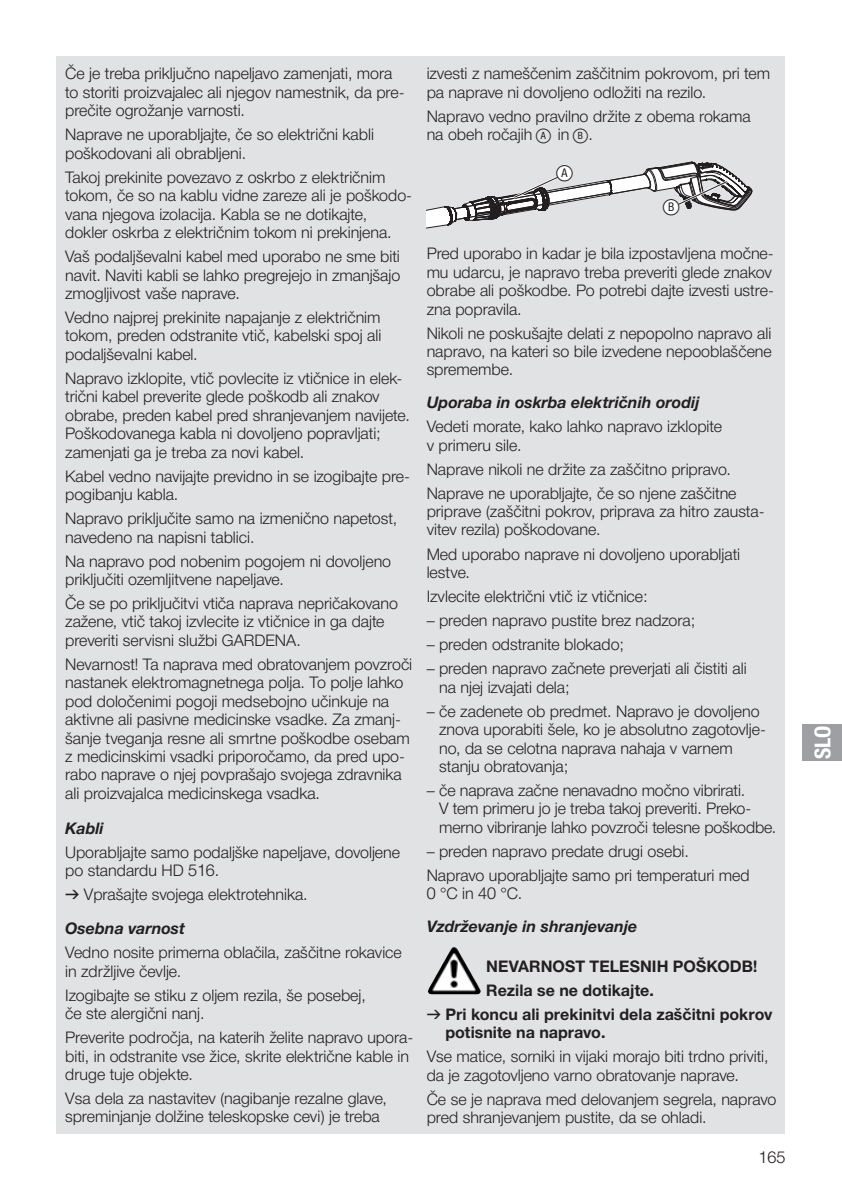
<style>
.page{position:relative;width:842px;height:1191px;background:#fff}
.page>*{position:absolute;margin:0;border:0;box-sizing:border-box;transform-origin:0 0}
.t1{font:22px "Ziffernim Kreisund Quadrat BQ";color:#231f20}
.t2{font:700 22px "Gardena Sans Cond";color:#fff}
.t3{font:16px/18.4px "Gardena Sans";color:#231f20}
.t4{font:700 16px "Gardena Sans";color:#231f20}
.t5{font:italic 700 16px "Gardena Sans";color:#231f20}
.t6{font:500 12px "Gardena Sans Cond";color:#231f20}
.s1{font-family:"Formdruck"}
.s2{font-weight:700;font-style:italic}
.s3{font-family:"Ziffernim Kreisund Quadrat BQ";font-size:20px}
.s4{font-family:"GARDENA Pro";font-stretch:condensed;font-size:10px}
.s5{font-family:"Formdruck";font-weight:400}
</style>
<div class="page">
<div style="left:57px;top:57px;width:728px;height:1077px;background:#e1e2e4"></div>
<svg style="left:427px;top:161px;width:325px;height:68px"></svg>
<img style="left:428px;top:947px;width:25px;height:46px">
<div style="left:802px;top:724px;width:40px;height:36px;background:#9d9fa2"></div>
<p class="t3" style="left:65px;top:64px;width:341px">Če je treba priključno napeljavo zamenjati, mora to storiti proizvajalec ali njegov namestnik, da pre&shy;prečite ogrožanje varnosti.</p>
<p class="t3" style="left:65px;top:125px;width:310px">Naprave ne uporabljajte, če so električni kabli poškodovani ali obrabljeni.</p>
<p class="t3" style="left:65px;top:167px;width:348px">Takoj prekinite povezavo z oskrbo z električnim tokom, če so na kablu vidne zareze ali je poškodo&shy;vana njegova izolacija. Kabla se ne dotikajte, dokler oskrba z električnim tokom ni prekinjena.</p>
<p class="t3" style="left:65px;top:247px;width:337px;text-align:justify">Vaš podaljševalni kabel med uporabo ne sme biti navit. Naviti kabli se lahko pregrejejo in zmanjšajo zmogljivost vaše naprave.</p>
<p class="t3" style="left:65px;top:307px;width:318px;text-align:justify">Vedno najprej prekinite napajanje z električnim tokom, preden odstranite vtič, kabelski spoj ali podaljševalni kabel.</p>
<p class="t3" style="left:65px;top:368px;width:346px">Napravo izklopite, vtič povlecite iz vtičnice in elek&shy;trični kabel preverite glede poškodb ali znakov obrabe, preden kabel pred shranjevanjem navijete.<br>Poškodovanega kabla ni dovoljeno popravljati; zamenjati ga je treba za novi kabel.</p>
<p class="t3" style="left:65px;top:466px;width:346px">Kabel vedno navijajte previdno in se izogibajte pre&shy;pogibanju kabla.</p>
<p class="t3" style="left:65px;top:508px;width:333px">Napravo priključite samo na izmenično napetost, navedeno na napisni tablici.</p>
<p class="t3" style="left:65px;top:551px;width:327px">Na napravo pod nobenim pogojem ni dovoljeno priključiti ozemljitvene napeljave.</p>
<p class="t3" style="left:65px;top:593px;width:334px">Če se po priključitvi vtiča naprava nepričakovano zažene, vtič takoj izvlecite iz vtičnice in ga dajte preveriti servisni službi GARDENA.</p>
<p class="t3" style="left:65px;top:654px;width:349px">Nevarnost! Ta naprava med obratovanjem povzroči nastanek elektromagnetnega polja. To polje lahko pod določenimi pogoji medsebojno učinkuje na aktivne ali pasivne medicinske vsadke. Za zmanj&shy;šanje tveganja resne ali smrtne poškodbe osebam z medicinskimi vsadki priporočamo, da pred upo&shy;rabo naprave o njej povprašajo svojega zdravnika ali proizvajalca medicinskega vsadka.</p>
<p class="t5" style="left:65px;top:816px;width:40px">Kabli</p>
<p class="t3" style="left:65px;top:842px;width:336px">Uporabljajte samo podaljške napeljave, dovoljene po standardu HD 516.</p>
<p class="t3" style="left:65px;top:876px;width:244px;line-height:34px"><span class="s1">v</span> Vprašajte svojega elektrotehnika.<br><span class="s2">Osebna varnost</span></p>
<p class="t3" style="left:65px;top:942px;width:338px">Vedno nosite primerna oblačila, zaščitne rokavice in zdržljive čevlje.</p>
<p class="t3" style="left:65px;top:985px;width:302px">Izogibajte se stiku z oljem rezila, še posebej, če ste alergični nanj.</p>
<p class="t3" style="left:65px;top:1027px;width:350px">Preverite področja, na katerih želite napravo upora&shy;biti, in odstranite vse žice, skrite električne kable in druge tuje objekte.</p>
<p class="t3" style="left:65px;top:1088px;width:323px">Vsa dela za nastavitev (nagibanje rezalne glave, spreminjanje dolžine teleskopske cevi) je treba</p>
<p class="t3" style="left:427px;top:64px;width:345px">izvesti z nameščenim zaščitnim pokrovom, pri tem pa naprave ni dovoljeno odložiti na rezilo.</p>
<p class="t3" style="left:427px;top:106px;width:326px">Napravo vedno pravilno držite z obema rokama na obeh ročajih <span class="s3">ß</span><span class="s4">A</span> in <span class="s3">ß</span><span class="s4">B</span> .</p>
<p class="t6" style="left:561px;top:165px;width:7px">A</p>
<h1 class="t1" style="left:663px;top:194px;width:18px">ß<sup>B</sup></h1>
<h1 class="t1" style="left:556px;top:160px;width:18px">ß</h1>
<p class="t3" style="left:427px;top:244px;width:349px">Pred uporabo in kadar je bila izpostavljena močne&shy;mu udarcu, je napravo treba preveriti glede znakov obrabe ali poškodbe. Po potrebi dajte izvesti ustre&shy;zna popravila.</p>
<p class="t3" style="left:427px;top:323px;width:347px;text-align:justify">Nikoli ne poskušajte delati z nepopolno napravo ali napravo, na kateri so bile izvedene nepooblaščene spremembe.</p>
<p class="t5" style="left:427px;top:390px;width:274px">Uporaba in oskrba električnih orodij</p>
<p class="t3" style="left:427px;top:416px;width:297px">Vedeti morate, kako lahko napravo izklopite v primeru sile.</p>
<p class="t3" style="left:427px;top:456px;width:311px;line-height:24px">Naprave nikoli ne držite za zaščitno pripravo.<br>Naprave ne uporabljajte, če so njene zaščitne</p>
<p class="t3" style="left:427px;top:501px;width:337px">priprave (zaščitni pokrov, priprava za hitro zausta&shy;vitev rezila) poškodovane.</p>
<p class="t3" style="left:427px;top:544px;width:315px">Med uporabo naprave ni dovoljeno uporabljati lestve.</p>
<p class="t3" style="left:427px;top:586px;width:223px">Izvlecite električni vtič iz vtičnice:</p>
<p class="t3" style="left:427px;top:610px;width:270px">– preden napravo pustite brez nadzora;</p>
<p class="t3" style="left:427px;top:634px;width:199px">– preden odstranite blokado;</p>
<p class="t3" style="left:439px;top:658px;width:309px;text-indent:-12px">– preden napravo začnete preverjati ali čistiti ali na njej izvajati dela;</p>
<p class="t3" style="left:439px;top:701px;width:328px;text-indent:-12px">– če zadenete ob predmet. Napravo je dovoljeno znova uporabiti šele, ko je absolutno zagotovlje&shy;no, da se celotna naprava nahaja v varnem stanju obratovanja;</p>
<p class="t3" style="left:439px;top:780px;width:339px;text-indent:-12px">– če naprava začne nenavadno močno vibrirati.<br>V tem primeru jo je treba takoj preveriti. Preko&shy;merno vibriranje lahko povzroči telesne poškodbe.</p>
<p class="t3" style="left:427px;top:838px;width:325px;line-height:24px">– preden napravo predate drugi osebi.<br>Napravo uporabljajte samo pri temperaturi med</p>
<p class="t3" style="left:427px;top:884px;width:97px">0 °C in 40 °C.</p>
<p class="t5" style="left:427px;top:914px;width:212px">Vzdrževanje in shranjevanje</p>
<p class="t4" style="left:486px;top:954px;width:273px">NEVARNOST TELESNIH POŠKODB!</p>
<p class="t4" style="left:486px;top:978px;width:169px">Rezila se ne dotikajte.</p>
<p class="t4" style="left:427px;top:1002px;width:347px"><span class="s5">v</span> Pri koncu ali prekinitvi dela zaščitni pokrov</p>
<p class="t4" style="left:445px;top:1020px;width:162px">potisnite na napravo.</p>
<p class="t3" style="left:427px;top:1046px;width:344px">Vse matice, sorniki in vijaki morajo biti trdno priviti, da je zagotovljeno varno obratovanje naprave.</p>
<p class="t3" style="left:427px;top:1089px;width:351px">Če se je naprava med delovanjem segrela, napravo pred shranjevanjem pustite, da se ohladi.</p>
<p class="t3" style="left:759px;top:1147px;width:28px">165</p>
<h1 class="t2" style="left:807px;top:759px;width:35px;rotate:-90deg">SLO</h1>
</div>
